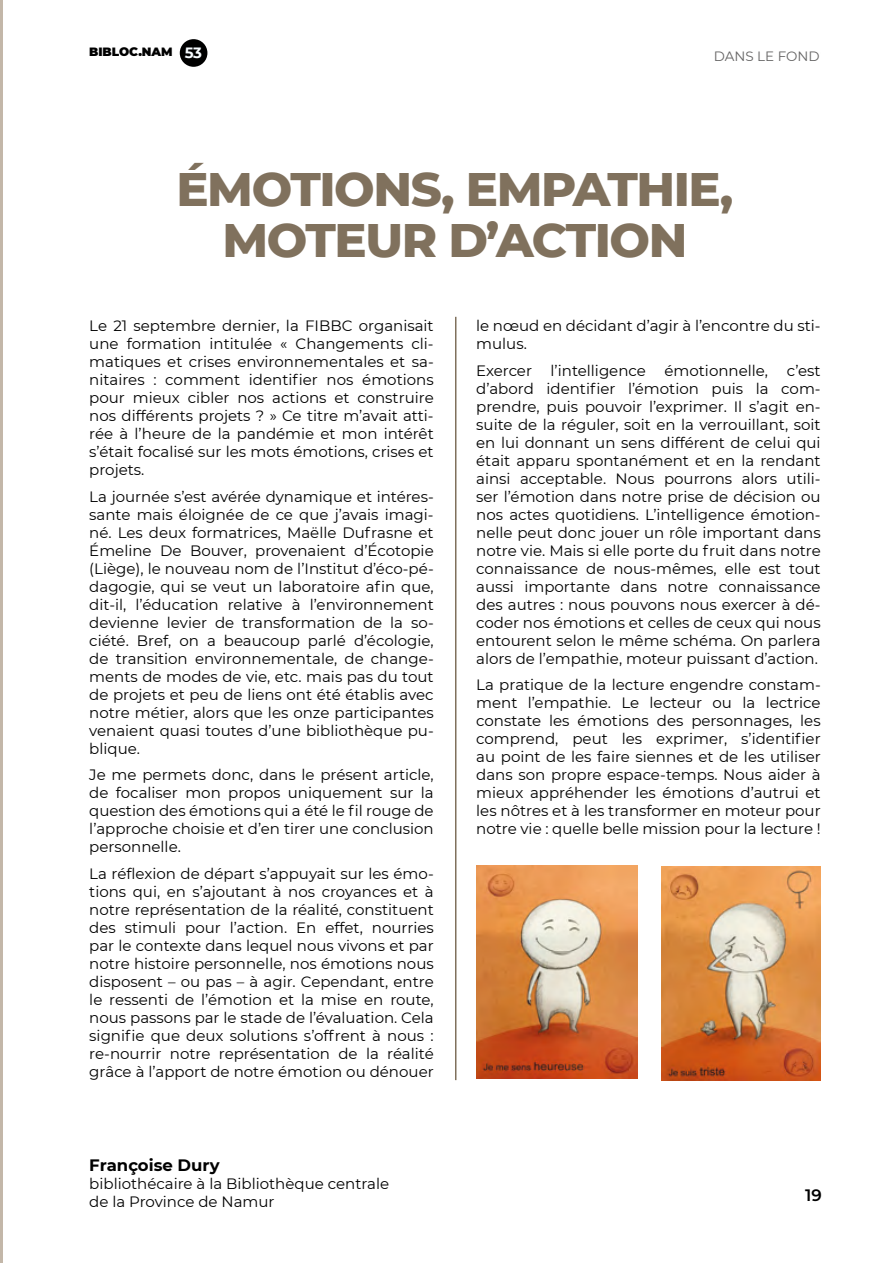
<style>
.page{position:relative;width:893px;height:1263px;background:#fff}
.page>*{position:absolute;margin:0;border:0;box-sizing:border-box;transform-origin:0 0}
.t1{font:800 48px/51px "Montserrat";letter-spacing:-.03em;color:#80715d;text-align:center}
.t2{font:700 16.5px "Montserrat";color:#000}
.t3{font:600 16.5px "Montserrat";color:#000}
.t4{font:15px/18px "Montserrat";color:#000;text-align:justify}
.t5{font:13.5px "Montserrat";color:#646363}
.t6{font:900 12px "Montserrat";color:#000}
.s1{font-weight:700;font-size:14.85px;color:#f7fcff}
</style>
<div class="page">
<div style="left:180px;top:39px;width:27px;height:28px;background:#000;border-radius:50%"></div>
<hr style="left:0;top:0;width:2px;height:1263px;background:#c3b7a9">
<img style="left:661px;top:867px;width:160px;height:213px">
<img style="left:476px;top:865px;width:162px;height:213px">
<hr style="left:455px;top:317px;width:1px;height:763px;background:#80715d">
<p class="t6" style="left:89px;top:42px;width:114px">BIBLOC.NAM <span class="s1">53</span></p>
<p class="t5" style="left:671px;top:46px;width:151px">PLU ME OU CLAVI ER ?</p>
<p class="t5" style="left:714px;top:46px;width:105px">DANS LE FOND</p>
<h1 class="t1" style="left:176px;top:161px;width:558px">ÉMOTIONS, EMPATHIE,<br>MOTEUR D’ACTION</h1>
<p class="t4" style="left:89px;top:316px;width:346px">Le 21 septembre dernier, la FI BBC organisait une formation intitulée « Changements cli&shy;matiques et crises environnementales et sa&shy;nitaires : comment identifier nos émotions pour mieux cibler nos actions et construire nos différents projets ? » Ce titre m’avait atti&shy;rée à l’heure de la pandémie et mon intérêt s’était focalisé sur les mots émotions, crises et projets.</p>
<p class="t4" style="left:89px;top:487px;width:346px">La journée s’est avérée dynamique et intéres&shy;sante mais éloignée de ce que j’avais imagi&shy;né. Les deux formatrices, Maëlle Dufrasne et Émeline De Bouver, provenaient d’Écotopie (Liège), le nouveau nom de l’I nstitut d’éco-pé&shy;dagogie, qui se veut un laboratoire afin que, dit-il, l’éducation relative à l’environnement devienne levier de transformation de la so&shy;ciété. Bref, on a beaucoup parlé d’écologie, de transition environnementale, de change&shy;ments de modes de vie, etc. mais pas du tout de projets et peu de liens ont été établis avec notre métier, alors que les onze participantes venaient quasi toutes d’une bibliothèque pu&shy;blique.</p>
<p class="t4" style="left:89px;top:765px;width:346px">Je me permets donc, dans le présent article, de focaliser mon propos uniquement sur la question des émotions qui a été le fil rouge de l’approche choisie et d’en tirer une conclusion personnelle.</p>
<p class="t4" style="left:89px;top:864px;width:346px">La réflexion de départ s’appuyait sur les émo&shy;tions qui, en s’ajoutant à nos croyances et à notre représentation de la réalité, constituent des stimuli pour l’action. En effet, nourries par le contexte dans lequel nous vivons et par notre histoire personnelle, nos émotions nous disposent – ou pas – à agir. Cependant, entre le ressenti de l’émotion et la mise en route, nous passons par le stade de l’évaluation. Cela signifie que deux solutions s’offrent à nous : re-nourrir notre représentation de la réalité grâce à l’apport de notre émotion ou dénouer</p>
<p class="t2" style="left:89px;top:1153px;width:132px">Françoise Dury</p>
<p class="t4" style="left:89px;top:1174px;width:301px">bibliothécaire à la Bibliothèque centrale de la Province de Namur</p>
<p class="t4" style="left:476px;top:316px;width:346px">le nœud en décidant d’agir à l’encontre du sti&shy;mulus.</p>
<p class="t4" style="left:476px;top:361px;width:346px">Exercer l’intelligence émotionnelle, c’est d’abord identifier l’émotion puis la com&shy;prendre, puis pouvoir l’exprimer. I l s’agit en&shy;suite de la réguler, soit en la verrouillant, soit en lui donnant un sens différent de celui qui était apparu spontanément et en la rendant ainsi acceptable. Nous pourrons alors utili&shy;ser l’émotion dans notre prise de décision ou nos actes quotidiens. L’intelligence émotion&shy;nelle peut donc jouer un rôle important dans notre vie. Mais si elle porte du fruit dans notre connaissance de nous-mêmes, elle est tout aussi importante dans notre connaissance des autres : nous pouvons nous exercer à dé&shy;coder nos émotions et celles de ceux qui nous entourent selon le même schéma. On parlera alors de l’empathie, moteur puissant d’action.</p>
<p class="t4" style="left:476px;top:675px;width:346px">La pratique de la lecture engendre constam&shy;ment l’empathie. Le lecteur ou la lectrice constate les émotions des personnages, les comprend, peut les exprimer, s’identifier au point de les faire siennes et de les utiliser dans son propre espace-temps. Nous aider à mieux appréhender les émotions d’autrui et les nôtres et à les transformer en moteur pour notre vie : quelle belle mission pour la lecture !</p>
<p class="t3" style="left:805px;top:1183px;width:18px">19</p>
</div>
